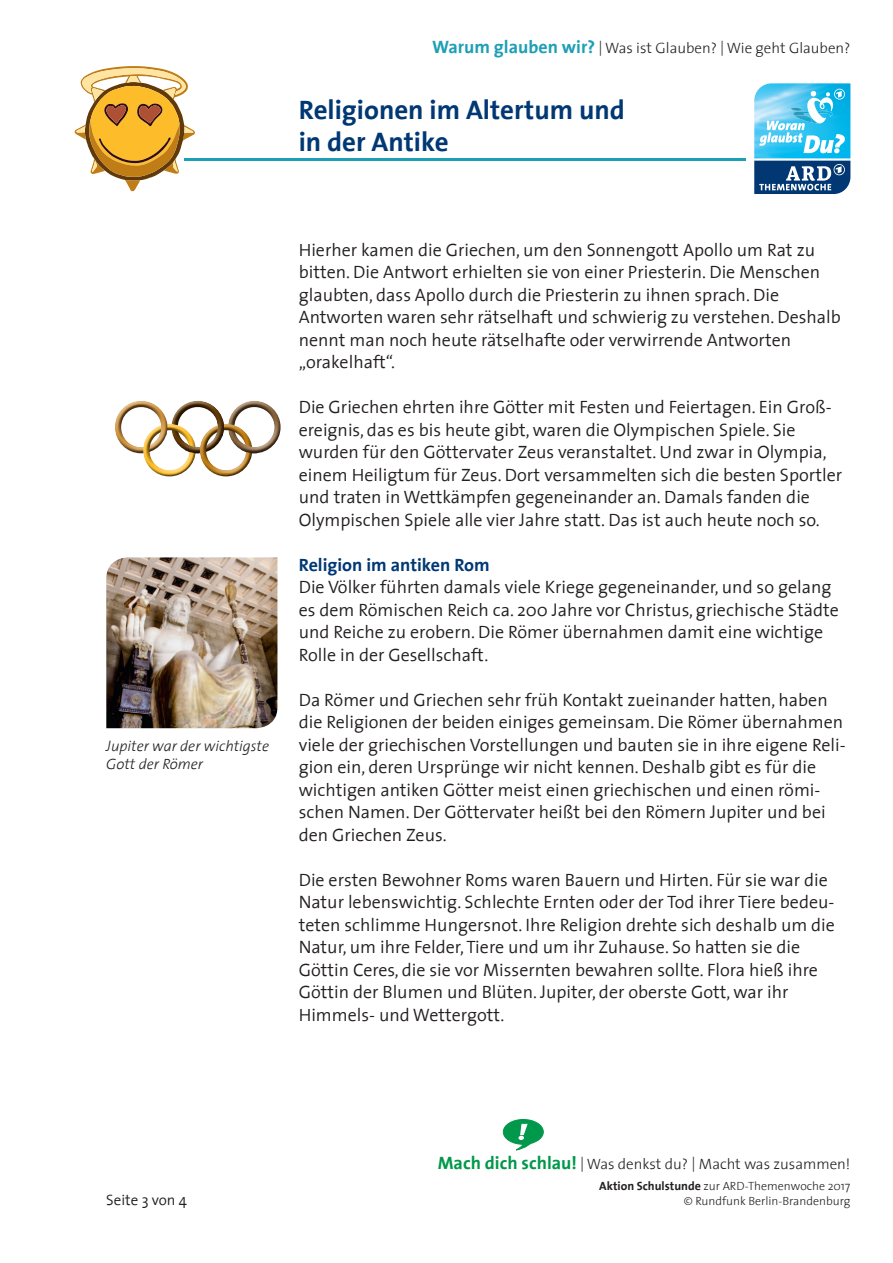
<style>
.page{position:relative;width:893px;height:1263px;background:#fff}
.page>*{position:absolute;margin:0;border:0;box-sizing:border-box;transform-origin:0 0}
.t1{font:700 27px/32.2px "The Sans 7";color:#013874}
.t2{font:300 18px/22.5px "The Sans 4";color:#231f20}
.t3{font:700 18px "The Sans 7";color:#013874}
.t4{font:300 15px "The Sans 3";color:#231f20}
.t5{font:italic 300 15px/18px "The Sans 3";color:#231f20}
.t6{font:300 15px "The Sans 4";color:#231f20}
.t7{font:300 12px/15px "The Sans 3";color:#231f20;text-align:right}
.s1{font-family:"The Sans 7";font-weight:700;font-size:18px;color:#1d9fb6}
.s2{font-family:"The Sans 7";font-weight:700;font-size:18px;color:#00984a}
.s3{font-family:"The Sans 7";font-weight:700}
</style>
<div class="page">
<div style="left:143px;top:427px;width:55px;height:50px;background:#231f20;opacity:.75"></div>
<div style="left:199px;top:427px;width:56px;height:50px;background:#231f20;opacity:.75"></div>
<svg style="left:115px;top:401px;width:166px;height:75px"></svg>
<div style="left:241px;top:440px;width:15px;height:14px;background:#231f20;opacity:.75"></div>
<img style="left:106px;top:557px;width:171px;height:171px">
<svg style="left:503px;top:1119px;width:41px;height:31px"></svg>
<hr style="left:185px;top:158px;width:561px;height:3px;background:#1d9fb6">
<svg style="left:75px;top:66px;width:120px;height:125px"></svg>
<img style="left:759px;top:83px;width:91px;height:6px">
<svg style="left:754px;top:89px;width:96px;height:105px;background:#59add3"></svg>
<p class="t4" style="left:432px;top:36px;width:420px"><span class="s1">Warum glauben wir?</span> | Was ist Glauben? | Wie geht Glauben?</p>
<h1 class="t1" style="left:299px;top:93px;width:328px">Religionen im Altertum und in der Antike</h1>
<p class="t5" style="left:106px;top:736px;width:164px">Jupiter war der wichtigste<br>Gott der Römer</p>
<p class="t2" style="left:299px;top:238px;width:544px">Hierher kamen die Griechen, um den Sonnengott Apollo um Rat zu bitten. Die Antwort erhielten sie von einer Priesterin. Die Menschen glaubten, dass Apollo durch die Priesterin zu ihnen sprach. Die Antworten waren sehr rätselhaft und schwierig zu verstehen. Deshalb nennt man noch heute rätselhafte oder verwirrende Antworten „orakelhaft“.</p>
<p class="t2" style="left:299px;top:395px;width:545px">Die Griechen ehrten ihre Götter mit Festen und Feiertagen. Ein Groß&shy;ereignis, das es bis heute gibt, waren die Olympischen Spiele. Sie wurden für den Göttervater Zeus veranstaltet. Und zwar in Olympia, einem Heiligtum für Zeus. Dort versammelten sich die besten Sportler und traten in Wettkämpfen gegeneinander an. Damals fanden die Olympischen Spiele alle vier Jahre statt. Das ist auch heute noch so.</p>
<p class="t3" style="left:299px;top:549px;width:193px">Religion im antiken Rom</p>
<p class="t2" style="left:299px;top:575px;width:542px">Die Völker führten damals viele Kriege gegeneinander, und so gelang es dem Römischen Reich ca. 200 Jahre vor Christus, griechische Städte und Reiche zu erobern. Die Römer übernahmen damit eine wichtige Rolle in der Gesellschaft.</p>
<p class="t2" style="left:299px;top:688px;width:548px">Da Römer und Griechen sehr früh Kontakt zueinander hatten, haben die Religionen der beiden einiges gemeinsam. Die Römer übernahmen viele der griechischen Vorstellungen und bauten sie in ihre eigene Reli&shy;gion ein, deren Ursprünge wir nicht kennen. Deshalb gibt es für die wichtigen antiken Götter meist einen griechischen und einen römi&shy;schen Namen. Der Göttervater heißt bei den Römern Jupiter und bei den Griechen Zeus.</p>
<p class="t2" style="left:299px;top:868px;width:538px">Die ersten Bewohner Roms waren Bauern und Hirten. Für sie war die Natur lebenswichtig. Schlechte Ernten oder der Tod ihrer Tiere bedeu&shy;teten schlimme Hungersnot. Ihre Religion drehte sich deshalb um die Natur, um ihre Felder, Tiere und um ihr Zuhause. So hatten sie die Göttin Ceres, die sie vor Missernten bewahren sollte. Flora hieß ihre Göttin der Blumen und Blüten. Jupiter, der oberste Gott, war ihr Himmels- und Wettergott.</p>
<p class="t6" style="left:106px;top:1187px;width:82px">Seite 3 von 4</p>
<p class="t4" style="left:438px;top:1151px;width:414px"><span class="s2">Mach dich schlau!</span> | Was denkst du? | Macht was zusammen!</p>
<p class="t7" style="left:599px;top:1178px;width:253px"><span class="s3">Aktion Schulstunde</span> zur ARD-Themenwoche 2017 © Rundfunk Berlin-Brandenburg</p>
</div>
